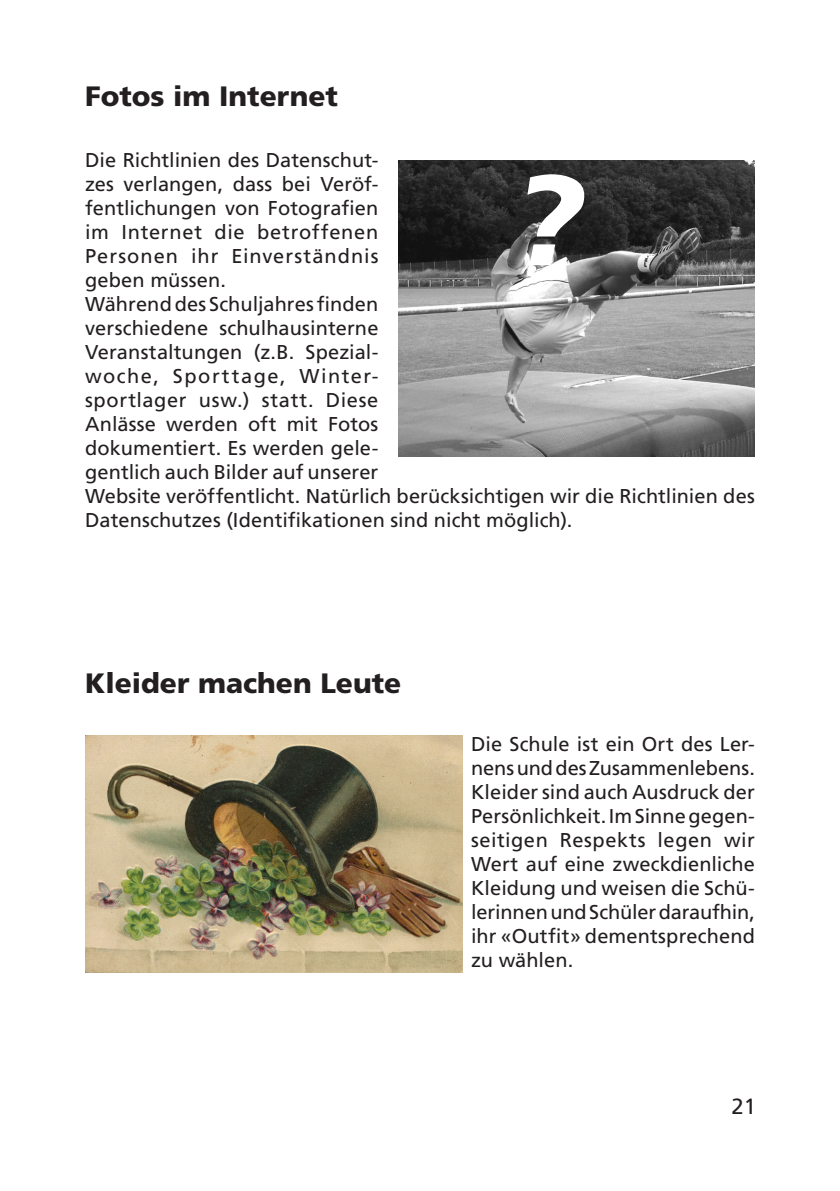
<style>
.page{position:relative;width:840px;height:1191px;background:#fff}
.page>*{position:absolute;margin:0;border:0;box-sizing:border-box;transform-origin:0 0}
.t1{font:italic 900 128px "Frutiger";color:#fff}
.t2{font:900 28px "Frutiger LT Std";color:#231f20}
.t3{font:22px "Frutiger LT Std";color:#231f20}
.t4{font:20px/24px "Frutiger LT Std";letter-spacing:.005em;color:#231f20}
</style>
<div class="page">
<img style="left:398px;top:161px;width:356px;height:296px">
<img style="left:85px;top:735px;width:377px;height:237px">
<h2 class="t2" style="left:85px;top:79px;width:254px">Fotos im Internet</h2>
<p class="t4" style="left:85px;top:148px;width:671px">Die Richtlinien des Datenschut-<br>zes verlangen, dass bei Veröf-<br>fentlichungen von Fotografien<br>im Internet die betroffenen<br>Personen ihr Einverständnis<br>geben müssen.<br>Während des Schuljahres finden<br>verschiedene schulhausinterne<br>Veranstaltungen (z.B. Spezial-<br>woche, Sporttage, Winter-<br>sportlager usw.) statt. Diese<br>Anlässe werden oft mit Fotos<br>dokumentiert. Es werden gele-<br>gentlich auch Bilder auf unserer<br>Website veröffentlicht. Natürlich berücksichtigen wir die Richtlinien des Datenschutzes (Identifikationen sind nicht möglich).</p>
<h1 class="t1" style="left:512px;top:144px;width:73px">?</h1>
<h2 class="t2" style="left:85px;top:666px;width:317px">Kleider machen Leute</h2>
<p class="t4" style="left:471px;top:731px;width:285px;text-align:justify">Die Schule ist ein Ort des Ler&shy;nens und des Zusammenlebens.<br>Kleider sind auch Ausdruck der Persönlichkeit. Im Sinne gegen&shy;seitigen Respekts legen wir Wert auf eine zweckdienliche Kleidung und weisen die Schü&shy;lerinnen und Schüler daraufhin, ihr «Outfit» dementsprechend zu wählen.</p>
<p class="t3" style="left:731px;top:1093px;width:26px">21</p>
</div>
